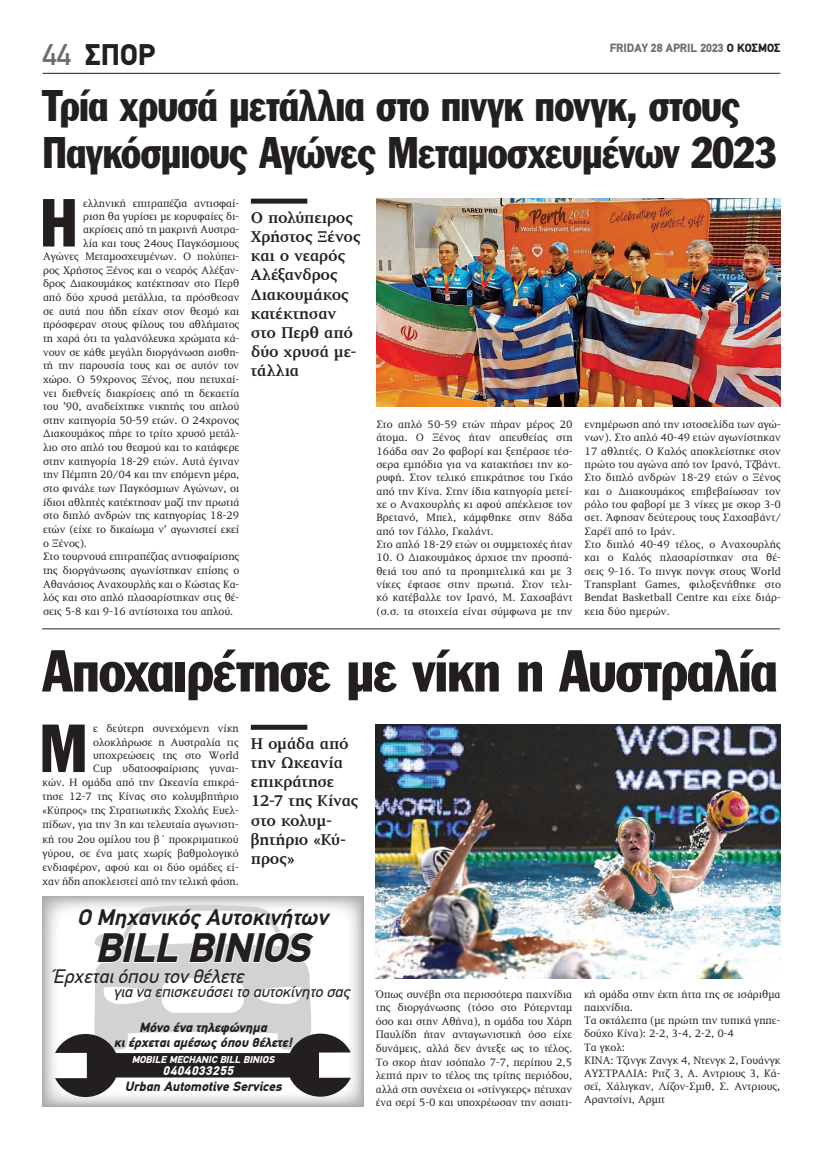
<style>
.page{position:relative;width:823px;height:1149px;background:#fff}
.page>*{position:absolute;margin:0;border:0;box-sizing:border-box;transform-origin:0 0}
.t1{font:66.6px "Franklin Gothic Greek Cond";color:#231f20}
.t2{font:58px "Franklin Gothic Greek Cond";letter-spacing:-.02em;color:#231f20}
.t3{font:43.5px/47px "Franklin Gothic Greek Cond";letter-spacing:-.015em;color:#231f20}
.t4{font:italic 900 41.3px "PF Din Text";letter-spacing:-.02em;color:#231f20;scale:1.05 1}
.t5{font:900 30px "PF Din Text";color:#231f20}
.t6{font:italic 700 22.7px "PF Din Text";color:#231f20;scale:1.05 1}
.t7{font:italic 19.6px "PF Din Text";color:#231f20;scale:1.05 1}
.t8{font:700 16px/19.2px "PF Diplomat";letter-spacing:-.015em;color:#231f20}
.t9{font:italic 15.7px "PF Din Text";color:#231f20;scale:1.05 1}
.t10{font:italic 900 13.5px/14.3px "PF Din Text";color:#231f20;text-align:center;scale:1.05 1}
.t11{font:italic 900 12.6px "PF Din Text";letter-spacing:.06em;color:#fff;scale:1.05 1}
.t12{font:900 12px "PF Din Text";color:#6c6d70}
.t13{font:11px/13.3px "PF Diplomat";color:#231f20}
.t14{font:italic 900 10.1px "PF Din Text";color:#fff;scale:1.05 1}
.s1{font-weight:500;color:#6c6d70}
.s2{color:#231f20}
</style>
<div class="page">
<hr style="left:43px;top:73px;width:737px;height:1px;background:#231f20">
<div style="left:251px;top:198px;width:56px;height:5px;background:#231f20"></div>
<img style="left:376px;top:198px;width:404px;height:208px">
<div style="left:251px;top:724px;width:56px;height:5px;background:#231f20"></div>
<img style="left:375px;top:724px;width:405px;height:254px">
<hr style="left:42px;top:628px;width:737px;height:1px;background:#231f20">
<svg style="left:42px;top:896px;width:321px;height:210px;background:#d3d3d5"></svg>
<svg style="left:55px;top:904px;width:296px;height:192px"></svg>
<h3 class="t5" style="left:43px;top:37px;width:114px"><span class="s1">44</span> ΣΠΟΡ</h3>
<p class="t12" style="left:609px;top:40px;width:172px">FRIDAY 28 APRIL 2023 <span class="s2">Ο ΚΟΣΜΟΣ</span></p>
<h3 class="t3" style="left:43px;top:83px;width:735px">Τρία χρυσά μετάλλια στο πινγκ πονγκ, στους<br>Παγκόσμιους Αγώνες Μεταμοσχευμένων 2023</h3>
<h1 class="t1" style="left:40px;top:185px;width:39px">Η</h1>
<p class="t13" style="left:83px;top:197px;width:157px">ελληνική επιτραπέζια αντισφαί-</p>
<p class="t13" style="left:83px;top:210px;width:157px">ριση θα γυρίσει με κορυφαίες δι-</p>
<p class="t13" style="left:83px;top:223px;width:157px">ακρίσεις από τη μακρινή Αυστρα-</p>
<p class="t13" style="left:83px;top:236px;width:157px">λία και τους 24ους Παγκόσμιους</p>
<p class="t13" style="left:43px;top:250px;width:198px">Αγώνες Μεταμοσχευμένων. Ο πολύπει-</p>
<p class="t13" style="left:43px;top:264px;width:198px">ρος Χρήστος Ξένος και ο νεαρός Αλέξαν-</p>
<p class="t13" style="left:43px;top:277px;width:198px">δρος Διακουμάκος κατέκτησαν στο Περθ</p>
<p class="t13" style="left:43px;top:291px;width:198px">από δύο χρυσά μετάλλια, τα πρόσθεσαν</p>
<p class="t13" style="left:43px;top:304px;width:198px">σε αυτά που ήδη είχαν στον θεσμό και</p>
<p class="t13" style="left:43px;top:318px;width:198px">πρόσφεραν στους φίλους του αθλήματος</p>
<p class="t13" style="left:43px;top:332px;width:198px">τη χαρά ότι τα γαλανόλευκα χρώματα κά-</p>
<p class="t13" style="left:43px;top:345px;width:198px">νουν σε κάθε μεγάλη διοργάνωση αισθη-</p>
<p class="t13" style="left:43px;top:359px;width:198px">τή την παρουσία τους και σε αυτόν τον</p>
<p class="t13" style="left:43px;top:373px;width:198px">χώρο. Ο 59χρονος Ξένος, που πετυχαί-</p>
<p class="t13" style="left:43px;top:386px;width:198px">νει διεθνείς διακρίσεις από τη δεκαετία</p>
<p class="t13" style="left:43px;top:400px;width:198px">του ’90, αναδείχτηκε νικητής του απλού</p>
<p class="t13" style="left:43px;top:413px;width:198px">στην κατηγορία 50-59 ετών. Ο 24χρονος</p>
<p class="t13" style="left:43px;top:427px;width:198px">Διακουμάκος πήρε το τρίτο χρυσό μετάλ-</p>
<p class="t13" style="left:43px;top:441px;width:198px">λιο στο απλό του θεσμού και το κατάφερε</p>
<p class="t13" style="left:43px;top:454px;width:198px">στην κατηγορία 18-29 ετών. Αυτά έγιναν</p>
<p class="t13" style="left:43px;top:468px;width:198px">την Πέμπτη 20/04 και την επόμενη μέρα,</p>
<p class="t13" style="left:43px;top:482px;width:198px">στο φινάλε των Παγκόσμιων Αγώνων, οι</p>
<p class="t13" style="left:43px;top:495px;width:198px">ίδιοι αθλητές κατέκτησαν μαζί την πρωτιά</p>
<p class="t13" style="left:43px;top:509px;width:198px">στο διπλό ανδρών της κατηγορίας 18-29</p>
<p class="t13" style="left:43px;top:522px;width:198px">ετών (είχε το δικαίωμα ν’ αγωνιστεί εκεί</p>
<p class="t13" style="left:43px;top:536px;width:45px">ο Ξένος).</p>
<p class="t13" style="left:43px;top:550px;width:198px">Στο τουρνουά επιτραπέζιας αντισφαίρισης</p>
<p class="t13" style="left:43px;top:563px;width:198px">της διοργάνωσης αγωνίστηκαν επίσης ο</p>
<p class="t13" style="left:43px;top:577px;width:198px">Αθανάσιος Αναχουρλής και ο Κώστας Κα-</p>
<p class="t13" style="left:43px;top:591px;width:198px">λός και στο απλό πλασαρίστηκαν στις θέ-</p>
<p class="t13" style="left:43px;top:604px;width:192px">σεις 5-8 και 9-16 αντίστοιχα του απλού.</p>
<h3 class="t8" style="left:251px;top:208px;width:111px">Ο πολύπειρος<br>Χρήστος Ξένος και ο νεαρός<br>Αλέξανδρος<br>Διακουμάκος κατέκτησαν στο Περθ από δύο χρυσά με&shy;τάλλια</h3>
<p class="t13" style="left:376px;top:418px;width:198px">Στο απλό 50-59 ετών πήραν μέρος 20 άτομα. Ο Ξένος ήταν απευθείας στη 16άδα σαν 2ο φαβορί και ξεπέρασε τέσ&shy;σερα εμπόδια για να κατακτήσει την κο&shy;ρυφή. Στον τελικό επικράτησε του Γκάο από την Κίνα. Στην ίδια κατηγορία μετεί&shy;χε ο Αναχουρλής κι αφού απέκλεισε τον Βρετανό, Μπελ, κάμφθηκε στην 8άδα από τον Γάλλο, Γκαλάντ.<br>Στο απλό 18-29 ετών οι συμμετοχές ήταν</p>
<p class="t13" style="left:376px;top:551px;width:198px;text-align:justify">10. Ο Διακουμάκος άρχισε την προσπά&shy;θειά του από τα προημιτελικά και με 3 νίκες έφτασε στην πρωτιά. Στον τελι&shy;κό κατέβαλλε τον Ιρανό, Μ. Σαχσαβάντ (σ.σ. τα στοιχεία είναι σύμφωνα με την</p>
<p class="t13" style="left:584px;top:418px;width:198px">ενημέρωση από την ιστοσελίδα των αγώ&shy;νων). Στο απλό 40-49 ετών αγωνίστηκαν 17 αθλητές. Ο Καλός αποκλείστηκε στον πρώτο του αγώνα από τον Ιρανό, Τζβάντ.<br>Στο διπλό ανδρών 18-29 ετών ο Ξένος και ο Διιακουμάκος επιβεβαίωσαν τον ρόλο του φαβορί με 3 νίκες με σκορ 3-0 σετ. Άφησαν δεύτερους τους Σαχσαβάντ/ Σαρέϊ από το Ιράν.<br>Στο διπλό 40-49 τέλος, ο Αναχουρλής και ο Καλός πλασαρίστηκαν στα θέ&shy;σεις 9-16. Το πινγκ πονγκ στους World Transplant Games, φιλοξενήθηκε στο Bendat Basketball Centre και είχε διάρ&shy;κεια δύο ημερών.</p>
<h2 class="t2" style="left:42px;top:637px;width:736px">Αποχαιρέτησε με νίκη η Αυστραλία</h2>
<p class="t13" style="left:42px;top:721px;width:198px;line-height:13.8px;text-align:right">ε δεύτερη συνεχόμενη νίκη ολοκλήρωσε η Αυστραλία τις υποχρεώσεις της στο World<br>Cup υδατοσφαίρισης γυναι-<br>κών. Η ομάδα από την Ωκεανία επικρά&shy;τησε 12-7 της Κίνας στο κολυμβητήριο «Κύπρος» της Στρατιωτικής Σχολής Ευελ&shy;πίδων, για την 3η και τελευταία αγωνιστι&shy;κή του 2ου ομίλου του β΄ προκριματικού γύρου, σε ένα ματς χωρίς βαθμολογικό ενδιαφέρον, αφού και οι δύο ομάδες εί&shy;χαν ήδη αποκλειστεί από την τελική φάση.</p>
<h1 class="t1" style="left:40px;top:710px;width:50px">Μ</h1>
<h3 class="t8" style="left:251px;top:733px;width:109px">Η ομάδα από την Ωκεανία επικράτησε<br>12-7 της Κίνας στο κολυμ&shy;βητήριο «Κύ&shy;προς»</h3>
<h3 class="t6" style="left:77px;top:904px;width:240px">Ο Μηχανικός Αυτοκινήτων</h3>
<h3 class="t4" style="left:95px;top:922px;width:206px">BILL BINIOS</h3>
<h3 class="t7" style="left:53px;top:964px;width:183px">Έρχεται όπου τον θέλετε</h3>
<h3 class="t9" style="left:114px;top:982px;width:226px">για να επισκευάσει το αυτοκίνητο σας</h3>
<p class="t10" style="left:114px;top:1019px;width:171px">Μόνο ένα τηλεφώνημα<br>κι έρχεται αμέσως όπου θέλετε!</p>
<p class="t10" style="left:125px;top:1078px;width:151px">Urban Automotive Services</p>
<p class="t14" style="left:132px;top:1052px;width:137px">ΜΟΒΙLE MECHANIC BILL BINIOS</p>
<p class="t11" style="left:163px;top:1062px;width:68px">0404033255</p>
<p class="t13" style="left:375px;top:987px;width:198px;line-height:13.6px;text-align:justify">Όπως συνέβη στα περισσότερα παιχνίδια της διοργάνωσης (τόσο στο Ρότερνταμ όσο και στην Αθήνα), η ομάδα του Χάρη Παυλίδη ήταν ανταγωνιστική όσο είχε δυνάμεις, αλλά δεν άντεξε ως το τέλος.<br>Το σκορ ήταν ισόπαλο 7-7, περίπου 2,5 λεπτά πριν το τέλος της τρίτης περιόδου, αλλά στη συνέχεια οι «στίνγκερς» πέτυχαν ένα σερί 5-0 και υποχρέωσαν την ασιατι-</p>
<p class="t13" style="left:583px;top:987px;width:198px">κή ομάδα στην έκτη ήττα της σε ισάριθμα παιχνίδια.<br>Τα οκτάλεπτα (με πρώτη την τυπικά γηπε&shy;δούχο Κίνα): 2-2, 3-4, 2-2, 0-4<br>Τα γκολ:<br>ΚΙΝΑ: Τζινγκ Ζανγκ 4, Ντενγκ 2, Γουάνγκ<br>ΑΥΣΤΡΑΛΙΑ: Ριτζ 3, Α. Αντριους 3, Κά&shy;σεϊ, Χάλιγκαν, Λίζον-Σμιθ, Σ. Αντριους,<br>Αραντσίνι, Αρμιτ</p>
</div>
